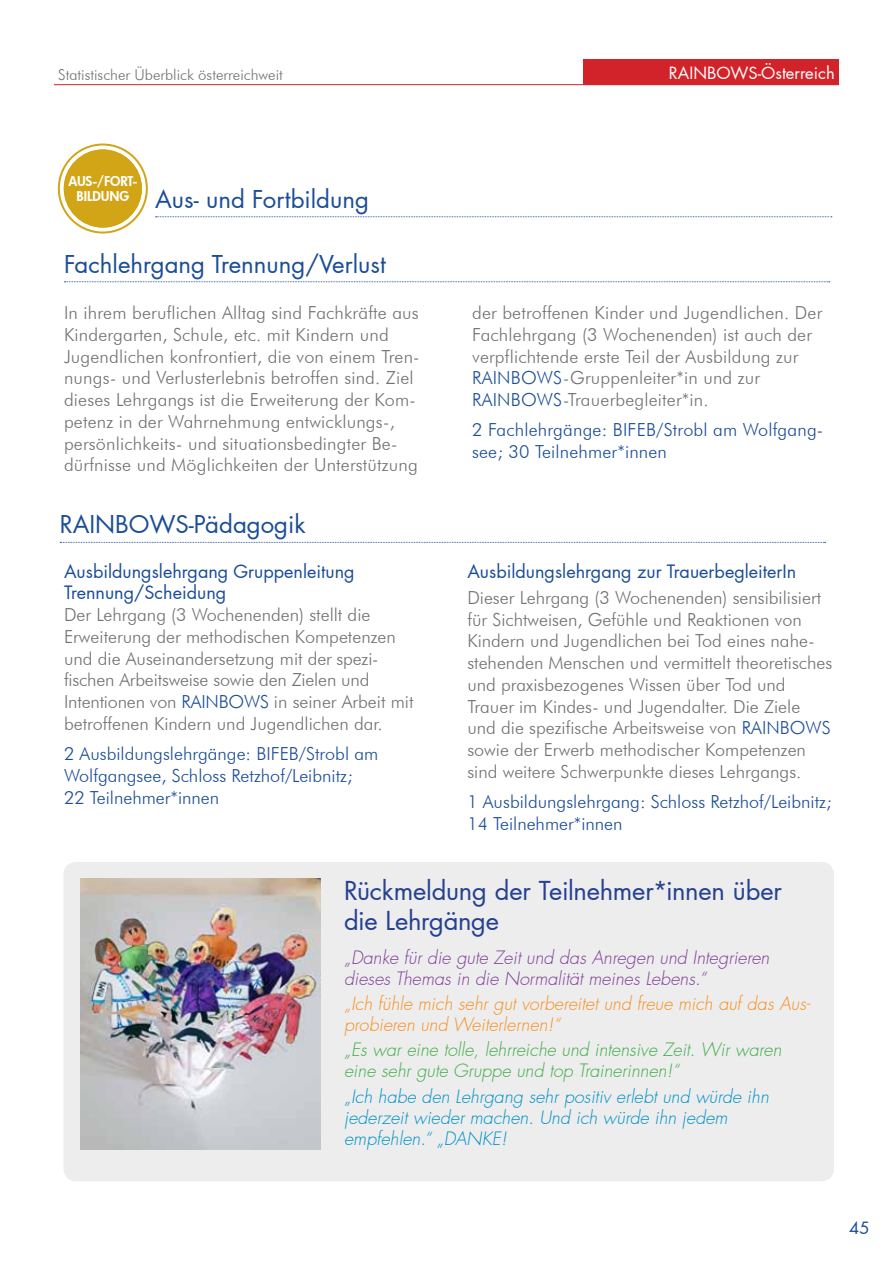
<style>
.page{position:relative;width:893px;height:1263px;background:#fff}
.page>*{position:absolute;margin:0;border:0;box-sizing:border-box;transform-origin:0 0}
.t1{font:25.5px/30px "Futura LT Pro";letter-spacing:-.01em;color:#25408f}
.t2{font:24px "Futura LT Pro";color:#1b4d98}
.t3{font:300 18px/21.8px "Futura BT";color:#717073}
.t4{font:300 18px/21.8px "Futura BT";color:#1b4d98}
.t5{font:italic 300 18px/21px "Futura LT Pro";color:#0092c8}
.t6{font:18px/21.6px "Futura LT Pro";color:#1b4d98}
.t7{font:italic 300 18px/21px "Futura LT Pro";color:#41ad49}
.t8{font:italic 300 18px/21px "Futura LT Pro";color:#7f3f98}
.t9{font:italic 300 18px/21px "Futura LT Pro";color:#f78f1e}
.t10{font:16.5px "Futura LT Pro";color:#fff}
.t11{font:16.5px "Futura LT Pro";color:#1b4d98}
.t12{font:300 15px "Futura BT";color:#717073}
.t13{font:800 13.2px/15.9px "Futura";letter-spacing:-.005em;color:#fff;text-align:center}
.s1{color:#1b4d98}
</style>
<div class="page">
<div style="left:584px;top:60px;width:255px;height:25px;background:#d2232a"></div>
<hr style="left:54px;top:84px;width:785px;height:1px;background:#d2232a">
<svg style="left:156px;top:216px;width:676px;height:1px"></svg>
<svg style="left:64px;top:281px;width:766px;height:1px"></svg>
<svg style="left:60px;top:542px;width:766px;height:1px"></svg>
<div style="left:63px;top:862px;width:771px;height:319px;background:#ededee;border-radius:13px"></div>
<img style="left:80px;top:879px;width:240px;height:270px">
<svg style="left:60px;top:145px;width:86px;height:87px"></svg>
<div style="left:64px;top:149px;width:78px;height:79px;background:#d1a516;border-radius:50%"></div>
<div style="left:58px;top:144px;width:90px;height:90px;border:2px solid #d1a516;border-radius:50%"></div>
<div style="left:64px;top:149px;width:78px;height:79px;border:6px solid #d1a516;border-radius:50%"></div>
<p class="t12" style="left:58px;top:66px;width:226px">Statistischer Überblick österreichweit</p>
<p class="t10" style="left:669px;top:62px;width:167px">RAIN BOWS-Österreich</p>
<p class="t13" style="left:68px;top:173px;width:70px">AUS-/FORT-<br>BILDUNG</p>
<h2 class="t2" style="left:155px;top:183px;width:215px">Aus- und Fortbildung</h2>
<h2 class="t2" style="left:64px;top:248px;width:323px">Fachlehrgang Trennung/Verlust</h2>
<p class="t3" style="left:64px;top:302px;width:357px">In ihrem beruflichen Alltag sind Fachkräfte aus Kindergarten, Schule, etc. mit Kindern und Jugendlichen konfrontiert, die von einem Tren&shy;nungs- und Verlusterlebnis betroffen sind. Ziel dieses Lehrgangs ist die Erweiterung der Kom&shy;petenz in der Wahrnehmung entwicklungs-, persönlichkeits- und situationsbedingter Be&shy;dürfnisse und Möglichkeiten der Unterstützung</p>
<p class="t3" style="left:472px;top:302px;width:352px">der betroffenen Kinder und Jugendlichen. Der Fachlehrgang (3 Wochenenden) ist auch der verpflichtende erste Teil der Ausbildung zur <span class="s1">RAINBOWS</span>-Gruppenleiter*in und zur <span class="s1">RAINBOWS</span>-Trauerbegleiter*in.</p>
<p class="t4" style="left:472px;top:419px;width:352px">2 Fachlehrgänge: BIFEB/Strobl am Wolfgang&shy;see; 30 Teilnehmer*innen</p>
<h2 class="t2" style="left:60px;top:508px;width:247px">RAIN BOWS-Pädagogik</h2>
<p class="t6" style="left:64px;top:560px;width:292px">Ausbildungslehrgang Gruppenleitung<br>Trennung/Scheidung</p>
<p class="t3" style="left:64px;top:604px;width:351px">Der Lehrgang (3 Wochenenden) stellt die Erweiterung der methodischen Kompetenzen und die Auseinandersetzung mit der spezi&shy;fischen Arbeitsweise sowie den Zielen und Intentionen von <span class="s1">RAINBOWS</span> in seiner Arbeit mit betroffenen Kindern und Jugendlichen dar.</p>
<p class="t4" style="left:64px;top:743px;width:316px">2 Ausbildungslehrgänge: BIFEB/Strobl am<br>Wolfgangsee, Schloss Retzhof/Leibnitz;<br>22 Teilnehmer*innen</p>
<p class="t6" style="left:467px;top:560px;width:331px">Ausbildungslehrgang zur TrauerbegleiterIn</p>
<p class="t3" style="left:467px;top:586px;width:367px">Dieser Lehrgang (3 Wochenenden) sensibilisiert für Sichtweisen, Gefühle und Reaktionen von Kindern und Jugendlichen bei Tod eines nahe&shy;stehenden Menschen und vermittelt theoretisches und praxisbezogenes Wissen über Tod und Trauer im Kindes- und Jugendalter. Die Ziele und die spezifische Arbeitsweise von <span class="s1">RAINBOWS </span>sowie der Erwerb methodischer Kompetenzen sind weitere Schwerpunkte dieses Lehrgangs.</p>
<p class="t4" style="left:467px;top:791px;width:366px">1 Ausbildungslehrgang: Schloss Retzhof/Leibnitz;<br>14 Teilnehmer*innen</p>
<h1 class="t1" style="left:344px;top:875px;width:439px">Rückmeldung der Teilnehmer*innen über die Lehrgänge</h1>
<p class="t8" style="left:344px;top:947px;width:427px">„Danke für die gute Zeit und das Anregen und Integrieren dieses Themas in die Normalität meines Lebens.“</p>
<p class="t9" style="left:344px;top:993px;width:468px">„Ich fühle mich sehr gut vorbereitet und freue mich auf das Aus&shy;probieren und Weiterlernen!“</p>
<p class="t7" style="left:344px;top:1039px;width:439px">„Es war eine tolle, lehrreiche und intensive Zeit. Wir waren eine sehr gute Gruppe und top Trainerinnen!“</p>
<p class="t5" style="left:344px;top:1085px;width:426px">„Ich habe den Lehrgang sehr positiv erlebt und würde ihn jederzeit wieder machen. Und ich würde ihn jedem empfehlen.“ „DANKE!</p>
<p class="t11" style="left:849px;top:1217px;width:22px">45</p>
</div>
